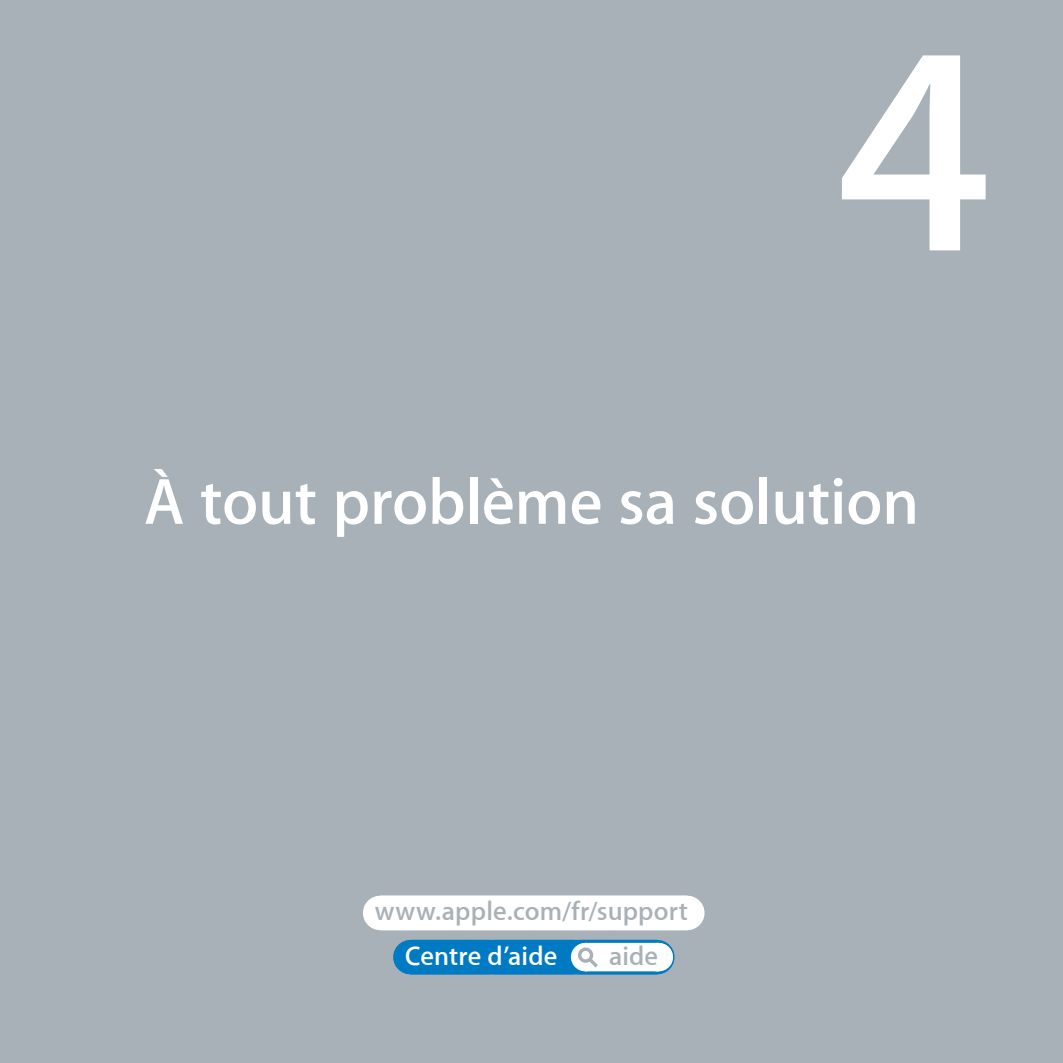
<style>
.page{position:relative;width:1063px;height:1063px;background:#a8b1b7}
.page>*{position:absolute;margin:0;border:0;box-sizing:border-box;transform-origin:0 0}
.t1{font:600 300px "Myriad Set";color:#fff}
.t2{font:600 66px "Myriad Set";color:#fff}
.t3{font:600 27px "Myriad Set";letter-spacing:.005em;color:#a8b1b7}
.t4{font:600 27px "Myriad Set";letter-spacing:.005em;color:#fff}
</style>
<div class="page">
<div style="left:380px;top:896px;width:307px;height:34px;background:#fff"></div>
<svg style="left:410px;top:940px;width:249px;height:34px;background:#479ed2"></svg>
<h1 class="t1" style="left:836px;top:-37px;width:157px">4</h1>
<h2 class="t2" style="left:144px;top:461px;width:777px">À tout problème sa solution</h2>
<p class="t3" style="left:375px;top:894px;width:315px">www.apple.com/fr/support</p>
<p class="t4" style="left:405px;top:939px;width:154px">Centre d’aide</p>
<p class="t3" style="left:609px;top:939px;width:51px">aide</p>
</div>
